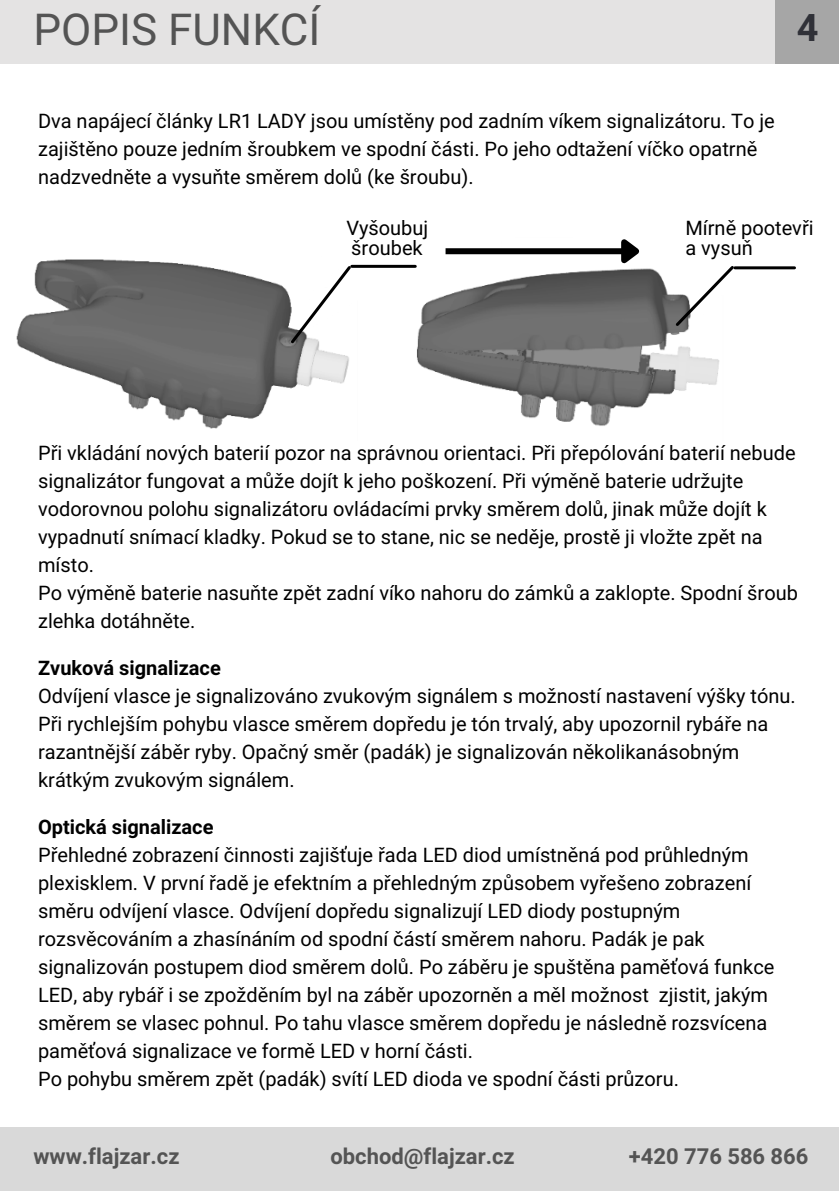
<style>
.page{position:relative;width:839px;height:1191px;background:#fff}
.page>*{position:absolute;margin:0;border:0;box-sizing:border-box;transform-origin:0 0}
.t1{font:44px "Araboto";color:#545454}
.t2{font:700 38px "Araboto";color:#303138}
.t3{font:700 22px "Araboto";color:#545454}
.t4{font:20px/28px "Araboto";color:#000}
.t5{font:700 20px "Araboto";color:#000}
</style>
<div class="page">
<div style="left:0;top:0;width:838px;height:64px;background:#e4e3e3"></div>
<div style="left:775px;top:0;width:63px;height:64px;background:#a6a6a6"></div>
<div style="left:0;top:1127px;width:838px;height:64px;background:#d9d9d9"></div>
<img style="left:16px;top:259px;width:345px;height:170px">
<img style="left:407px;top:254px;width:312px;height:172px">
<svg style="left:288px;top:263px;width:65px;height:83px"></svg>
<hr style="left:352px;top:265px;width:63px;height:3px;background:#000">
<svg style="left:673px;top:263px;width:63px;height:66px"></svg>
<hr style="left:734px;top:266px;width:60px;height:3px;background:#000">
<div style="left:445px;top:248px;width:177px;height:6px;background:#000"></div>
<svg style="left:615px;top:239px;width:31px;height:33px"></svg>
<p class="t1" style="left:33px;top:4px;width:288px">POPIS FUNKCÍ</p>
<h1 class="t2" style="left:796px;top:5px;width:23px">4</h1>
<p class="t4" style="left:38px;top:108px;width:738px">Dva napájecí články LR1 LADY jsou umístěny pod zadním víkem signalizátoru. To je zajištěno pouze jedním šroubkem ve spodní části. Po jeho odtažení víčko opatrně nadzvedněte a vysuňte směrem dolů (ke šroubu).</p>
<h2 class="t4" style="left:346px;top:215px;width:83px">Vyšoubuj</h2>
<h2 class="t4" style="left:351px;top:235px;width:73px">šroubek</h2>
<h2 class="t4" style="left:685px;top:219px;width:130px;line-height:19.6px">Mírně pootevři a vysuň</h2>
<p class="t4" style="left:38px;top:440px;width:759px">Při vkládání nových baterií pozor na správnou orientaci. Při přepólování baterií nebude signalizátor fungovat a může dojít k jeho poškození. Při výměně baterie udržujte vodorovnou polohu signalizátoru ovládacími prvky směrem dolů, jinak může dojít k vypadnutí snímací kladky. Pokud se to stane, nic se neděje, prostě ji vložte zpět na místo.</p>
<p class="t4" style="left:38px;top:580px;width:761px">Po výměně baterie nasuňte zpět zadní víko nahoru do zámků a zaklopte. Spodní šroub zlehka dotáhněte.</p>
<p class="t5" style="left:38px;top:656px;width:184px">Zvuková signalizace</p>
<p class="t4" style="left:38px;top:683px;width:759px">Odvíjení vlasce je signalizováno zvukovým signálem s možností nastavení výšky tónu.<br>Při rychlejším pohybu vlasce směrem dopředu je tón trvalý, aby upozornil rybáře na razantnější záběr ryby. Opačný směr (padák) je signalizován několikanásobným krátkým zvukovým signálem.</p>
<p class="t5" style="left:38px;top:815px;width:177px">Optická signalizace</p>
<p class="t4" style="left:38px;top:841px;width:737px">Přehledné zobrazení činnosti zajišťuje řada LED diod umístněná pod průhledným plexisklem. V první řadě je efektním a přehledným způsobem vyřešeno zobrazení směru odvíjení vlasce. Odvíjení dopředu signalizují LED diody postupným rozsvěcováním a zhasínáním od spodní částí směrem nahoru. Padák je pak signalizován postupem diod směrem dolů. Po záběru je spuštěna paměťová funkce LED, aby rybář i se zpožděním byl na záběr upozorněn a měl možnost zjistit, jakým směrem se vlasec pohnul. Po tahu vlasce směrem dopředu je následně rozsvícena paměťová signalizace ve formě LED v horní části.</p>
<p class="t4" style="left:38px;top:1065px;width:642px">Po pohybu směrem zpět (padák) svítí LED dioda ve spodní části průzoru.</p>
<p class="t3" style="left:33px;top:1143px;width:148px">www.flajzar.cz</p>
<p class="t3" style="left:330px;top:1143px;width:186px">obchod@flajzar.cz</p>
<p class="t3" style="left:629px;top:1143px;width:181px">+420 776 586 866</p>
</div>
